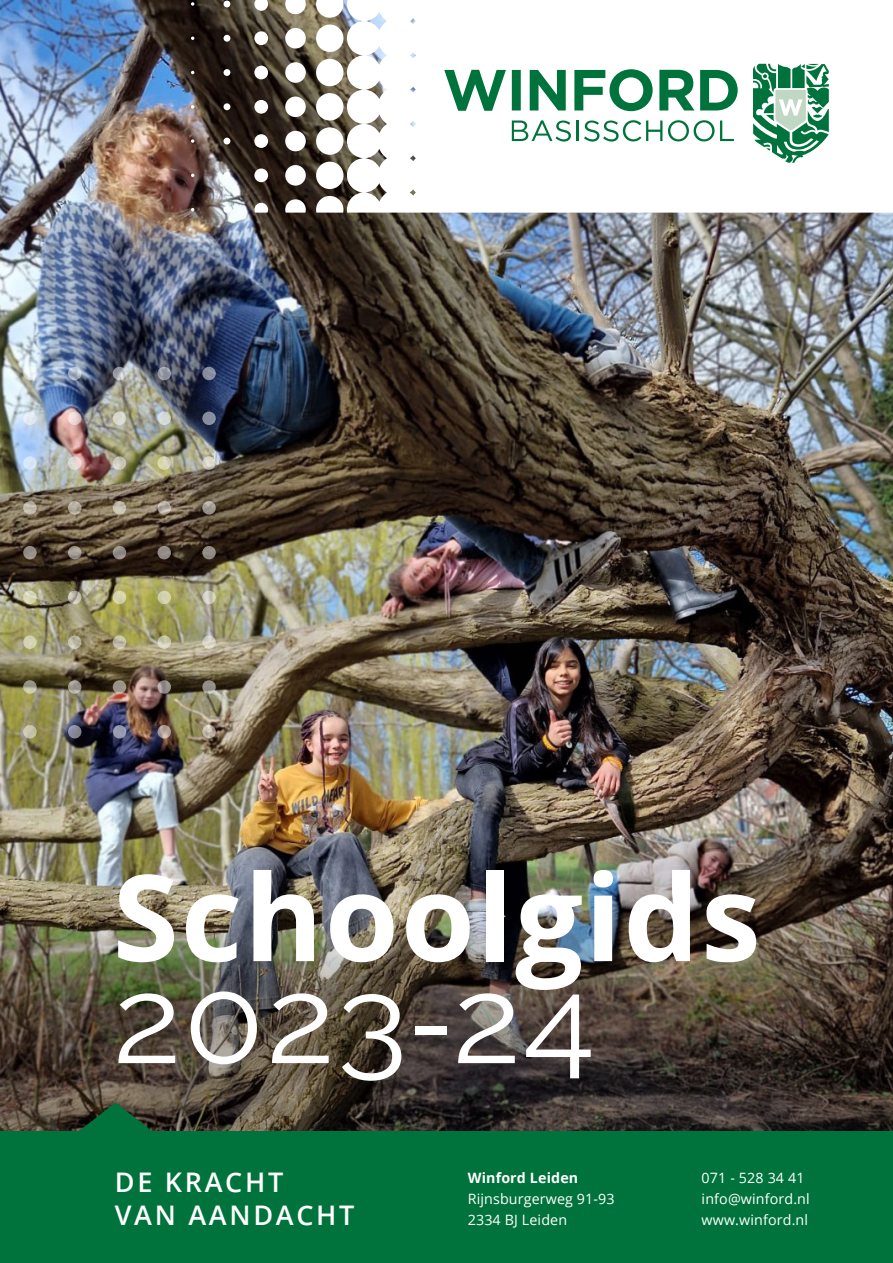
<style>
.page{position:relative;width:893px;height:1263px;background:#fff}
.page>*{position:absolute;margin:0;border:0;box-sizing:border-box;transform-origin:0 0}
.t1{font:700 120px "Open Sans";letter-spacing:.015em;color:#fff}
.t2{font:120px "Raleway";letter-spacing:.015em;color:#fff;scale:1.1 1}
.t3{font:600 27px/33px "Open Sans";letter-spacing:.1em;color:#fff}
.t4{font:14.25px/21px "Open Sans";letter-spacing:.01em;color:#fff}
.t5{font:700 14.25px "Open Sans";letter-spacing:.01em;color:#fff}
.s1{font-family:"Open Sans"}
</style>
<div class="page">
<img style="left:0;top:0;width:893px;height:908px">
<svg style="left:191px;top:0;width:702px;height:213px"></svg>
<svg style="left:444px;top:69px;width:294px;height:42px"></svg>
<svg style="left:512px;top:120px;width:59px;height:22px"></svg>
<hr style="left:576px;top:121px;width:3px;height:20px;background:#00733c">
<svg style="left:584px;top:120px;width:78px;height:22px"></svg>
<svg style="left:668px;top:120px;width:66px;height:21px"></svg>
<svg style="left:753px;top:64px;width:76px;height:99px"></svg>
<img style="left:0;top:908px;width:893px;height:224px">
<svg style="left:23px;top:367px;width:14px;height:13px"></svg>
<div style="left:23px;top:412px;width:14px;height:13px;background:#e2eaf2;border-radius:50%"></div>
<div style="left:23px;top:456px;width:14px;height:14px;background:#d7e7fa;border-radius:50%"></div>
<svg style="left:23px;top:501px;width:14px;height:14px"></svg>
<svg style="left:23px;top:546px;width:14px;height:13px"></svg>
<svg style="left:23px;top:591px;width:14px;height:13px"></svg>
<div style="left:23px;top:635px;width:14px;height:14px;background:#d4d2b3;border-radius:50%"></div>
<svg style="left:23px;top:680px;width:14px;height:14px"></svg>
<svg style="left:23px;top:725px;width:14px;height:13px"></svg>
<svg style="left:68px;top:367px;width:13px;height:13px"></svg>
<svg style="left:68px;top:412px;width:13px;height:13px"></svg>
<svg style="left:68px;top:456px;width:13px;height:14px"></svg>
<svg style="left:68px;top:501px;width:13px;height:14px"></svg>
<svg style="left:68px;top:546px;width:13px;height:13px"></svg>
<svg style="left:68px;top:591px;width:13px;height:13px"></svg>
<svg style="left:68px;top:635px;width:13px;height:14px"></svg>
<svg style="left:68px;top:680px;width:13px;height:14px"></svg>
<svg style="left:68px;top:725px;width:13px;height:13px"></svg>
<svg style="left:113px;top:367px;width:13px;height:13px"></svg>
<svg style="left:113px;top:412px;width:13px;height:13px"></svg>
<svg style="left:113px;top:456px;width:13px;height:14px"></svg>
<svg style="left:113px;top:501px;width:13px;height:14px"></svg>
<svg style="left:113px;top:546px;width:13px;height:13px"></svg>
<div style="left:113px;top:591px;width:13px;height:13px;background:#d6d3ac;border-radius:50%"></div>
<svg style="left:113px;top:635px;width:13px;height:14px"></svg>
<svg style="left:113px;top:680px;width:13px;height:14px"></svg>
<div style="left:113px;top:725px;width:13px;height:13px;background:#989baf;border-radius:50%"></div>
<svg style="left:158px;top:367px;width:13px;height:13px"></svg>
<svg style="left:158px;top:412px;width:13px;height:13px"></svg>
<svg style="left:158px;top:456px;width:13px;height:14px"></svg>
<svg style="left:158px;top:501px;width:13px;height:14px"></svg>
<div style="left:158px;top:546px;width:13px;height:13px;background:#928b86;border-radius:50%"></div>
<svg style="left:158px;top:591px;width:13px;height:13px"></svg>
<svg style="left:158px;top:635px;width:13px;height:14px"></svg>
<svg style="left:158px;top:680px;width:13px;height:14px"></svg>
<svg style="left:158px;top:725px;width:13px;height:13px"></svg>
<svg style="left:202px;top:367px;width:14px;height:13px"></svg>
<div style="left:202px;top:412px;width:14px;height:13px;background:#888e9d;border-radius:50%"></div>
<svg style="left:202px;top:456px;width:14px;height:14px"></svg>
<svg style="left:202px;top:501px;width:14px;height:14px"></svg>
<div style="left:202px;top:546px;width:14px;height:13px;background:#918b85;border-radius:50%"></div>
<svg style="left:202px;top:591px;width:14px;height:13px"></svg>
<svg style="left:202px;top:635px;width:14px;height:14px"></svg>
<svg style="left:202px;top:680px;width:14px;height:14px"></svg>
<svg style="left:202px;top:725px;width:14px;height:13px"></svg>
<div style="left:0;top:1132px;width:893px;height:131px;background:#00733c"></div>
<svg style="left:78px;top:1102px;width:75px;height:30px;background:#235635"></svg>
<h1 class="t1" style="left:113px;top:833px;width:649px">Schoolgids</h1>
<h1 class="t2" style="left:113px;top:951px;width:440px">2023<span class="s1">-</span>24</h1>
<h2 class="t3" style="left:115px;top:1165px;width:241px">DE KRACHT<br>VAN AANDACHT</h2>
<p class="t5" style="left:468px;top:1167px;width:112px">Winford Leiden</p>
<p class="t4" style="left:468px;top:1188px;width:148px">Rijnsburgerweg 91-93<br>2334 BJ Leiden</p>
<p class="t4" style="left:702px;top:1167px;width:110px">071 - 528 34 41 info@winford.nl www.winford.nl</p>
</div>
